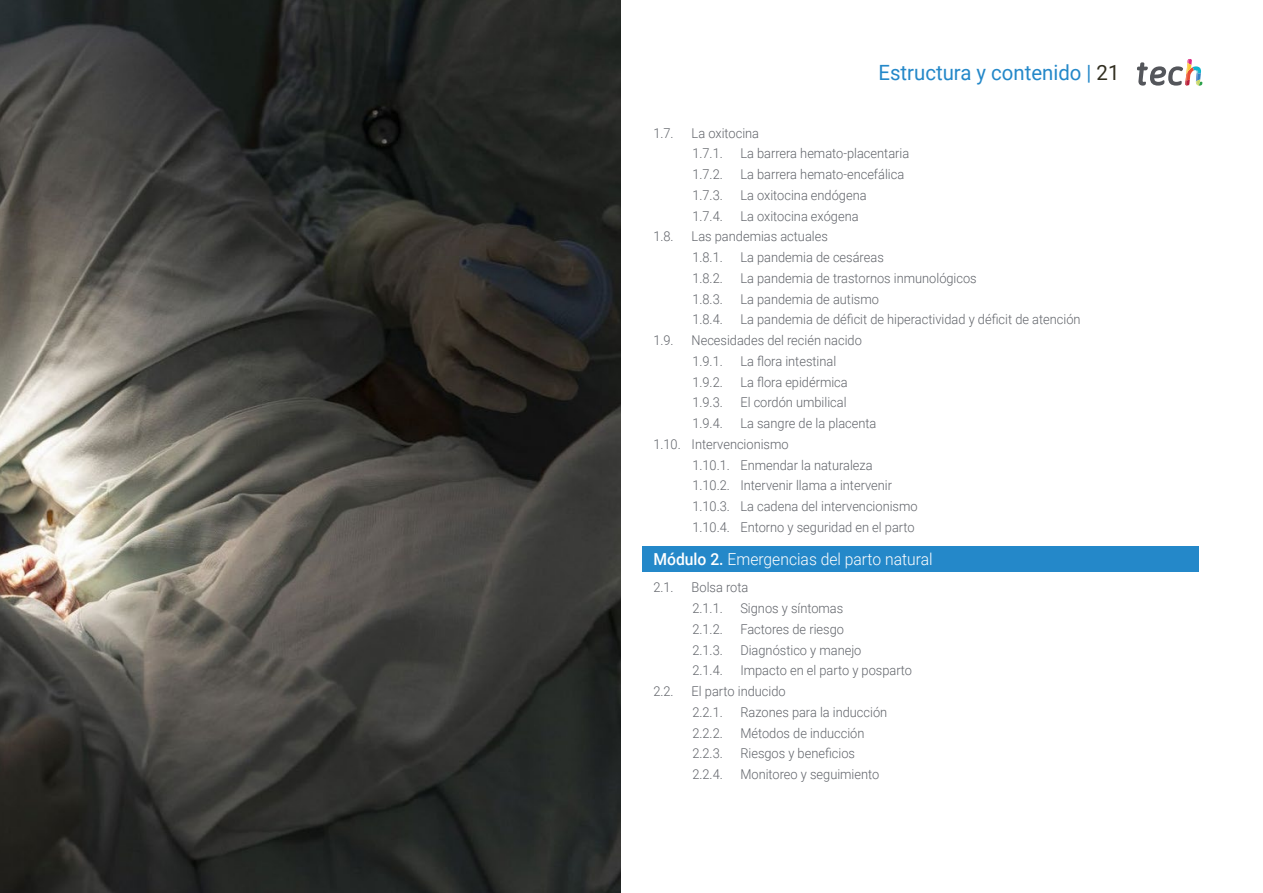
<style>
.page{position:relative;width:1263px;height:893px;background:#fff}
.page>*{position:absolute;margin:0;border:0;box-sizing:border-box;transform-origin:0 0}
.t1{font:21px "Roboto";color:#2488c9}
.t2{font:300 16.5px "Roboto";color:#fff;scale:.95 1}
.t3{font:300 13.5px/20.7px "Roboto";color:#61646a;scale:.95 1}
.s1{color:#312e20}
.s2{font-weight:500}
</style>
<div class="page">
<img style="left:0;top:0;width:621px;height:893px">
<svg style="left:1137px;top:59px;width:65px;height:27px"></svg>
<div style="left:642px;top:546px;width:557px;height:25px;background:#2488c9"></div>
<h1 class="t1" style="left:878px;top:57px;width:242px">Estructura y contenido | <span class="s1">21</span></h1>
<p class="t3" style="left:653px;top:122px;width:23px">1.7.</p>
<p class="t3" style="left:692px;top:122px;width:73px">La oxitocina<br>1.7.1.</p>
<p class="t3" style="left:740px;top:143px;width:179px">La barrera hemato-placentaria</p>
<p class="t3" style="left:692px;top:164px;width:34px">1.7.2.</p>
<p class="t3" style="left:740px;top:164px;width:174px">La barrera hemato-encefálica</p>
<p class="t3" style="left:692px;top:184px;width:34px">1.7.3.</p>
<p class="t3" style="left:740px;top:184px;width:134px">La oxitocina endógena</p>
<p class="t3" style="left:692px;top:205px;width:34px">1.7.4.</p>
<p class="t3" style="left:740px;top:205px;width:126px">La oxitocina exógena</p>
<p class="t3" style="left:653px;top:226px;width:23px">1.8.</p>
<p class="t3" style="left:692px;top:226px;width:145px">Las pandemias actuales<br>1.8.1.</p>
<p class="t3" style="left:740px;top:247px;width:152px">La pandemia de cesáreas</p>
<p class="t3" style="left:692px;top:267px;width:34px">1.8.2.</p>
<p class="t3" style="left:740px;top:267px;width:250px">La pandemia de trastornos inmunológicos</p>
<p class="t3" style="left:692px;top:288px;width:34px">1.8.3.</p>
<p class="t3" style="left:740px;top:288px;width:147px">La pandemia de autismo</p>
<p class="t3" style="left:692px;top:309px;width:34px">1.8.4.</p>
<p class="t3" style="left:740px;top:309px;width:360px">La pandemia de déficit de hiperactividad y déficit de atención</p>
<p class="t3" style="left:653px;top:330px;width:23px">1.9.</p>
<p class="t3" style="left:692px;top:330px;width:181px">Necesidades del recién nacido<br>1.9.1.</p>
<p class="t3" style="left:740px;top:350px;width:102px">La flora intestinal</p>
<p class="t3" style="left:692px;top:371px;width:34px">1.9.2.</p>
<p class="t3" style="left:740px;top:371px;width:115px">La flora epidérmica</p>
<p class="t3" style="left:692px;top:392px;width:34px">1.9.3.</p>
<p class="t3" style="left:740px;top:392px;width:113px">El cordón umbilical</p>
<p class="t3" style="left:692px;top:413px;width:34px">1.9.4.</p>
<p class="t3" style="left:653px;top:413px;width:236px;text-indent:87px">La sangre de la placenta<br>1.10. Intervencionismo</p>
<p class="t3" style="left:692px;top:454px;width:239px">1.10.1. Enmendar la naturaleza<br>1.10.2. Intervenir llama a intervenir 1.10.3. La cadena del intervencionismo 1.10.4. Entorno y seguridad en el parto</p>
<p class="t2" style="left:653px;top:548px;width:295px"><span class="s2">Módulo 2.</span> Emergencias del parto natural</p>
<p class="t3" style="left:653px;top:577px;width:23px">2.1.</p>
<p class="t3" style="left:692px;top:577px;width:61px">Bolsa rota<br>2.1.1.</p>
<p class="t3" style="left:740px;top:597px;width:110px">Signos y síntomas</p>
<p class="t3" style="left:692px;top:618px;width:34px">2.1.2.</p>
<p class="t3" style="left:740px;top:618px;width:111px">Factores de riesgo</p>
<p class="t3" style="left:692px;top:639px;width:34px">2.1.3.</p>
<p class="t3" style="left:740px;top:639px;width:129px">Diagnóstico y manejo</p>
<p class="t3" style="left:692px;top:660px;width:34px">2.1.4.</p>
<p class="t3" style="left:740px;top:660px;width:182px">Impacto en el parto y posparto</p>
<p class="t3" style="left:653px;top:680px;width:23px">2.2.</p>
<p class="t3" style="left:692px;top:680px;width:101px">El parto inducido<br>2.2.1.</p>
<p class="t3" style="left:740px;top:701px;width:156px">Razones para la inducción</p>
<p class="t3" style="left:692px;top:722px;width:34px">2.2.2.</p>
<p class="t3" style="left:740px;top:722px;width:132px">Métodos de inducción</p>
<p class="t3" style="left:692px;top:743px;width:34px">2.2.3.</p>
<p class="t3" style="left:740px;top:743px;width:122px">Riesgos y beneficios</p>
<p class="t3" style="left:692px;top:763px;width:34px">2.2.4.</p>
<p class="t3" style="left:740px;top:763px;width:148px">Monitoreo y seguimiento</p>
</div>
